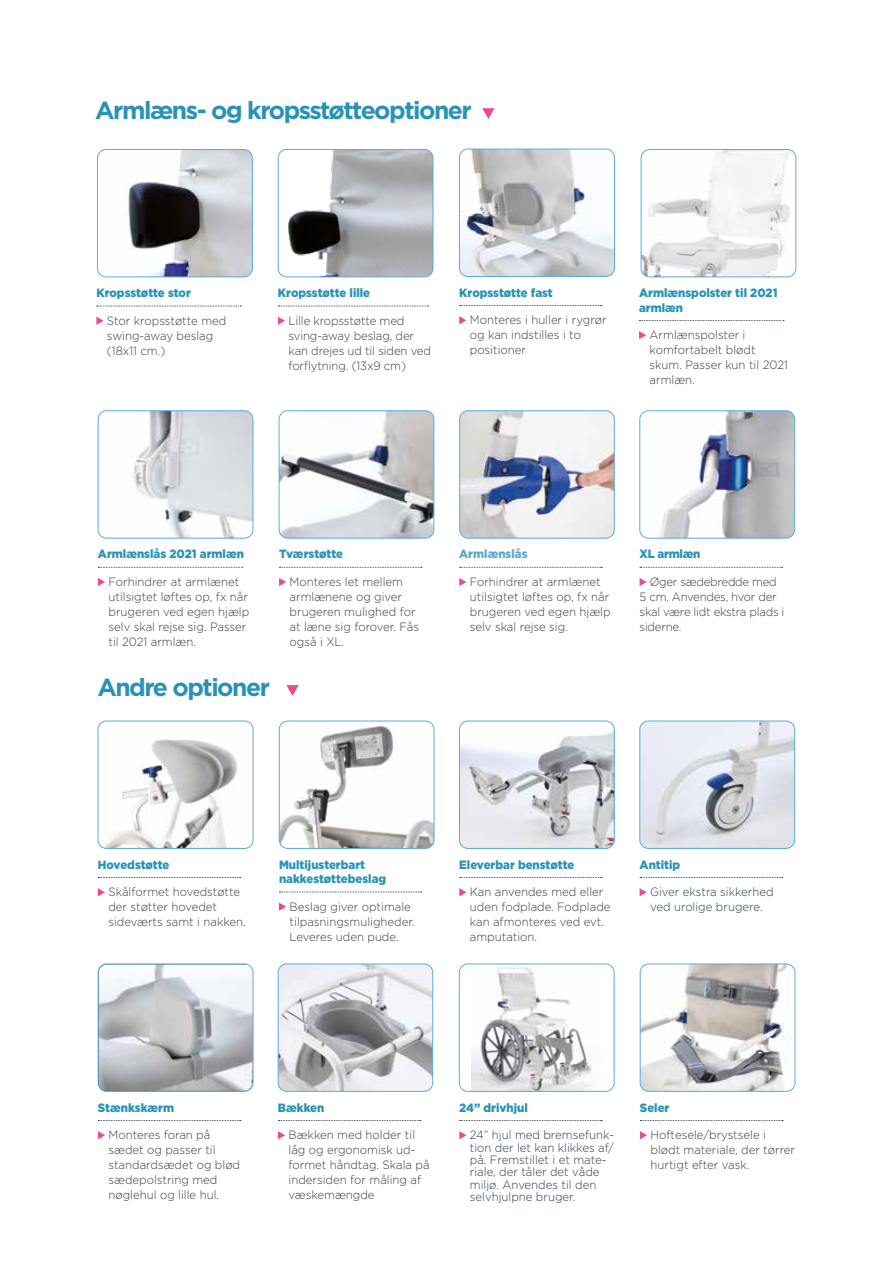
<style>
.page{position:relative;width:893px;height:1263px;background:#fff}
.page>*{position:absolute;margin:0;border:0;box-sizing:border-box;transform-origin:0 0}
.t1{font:700 24.6px "Gotham";letter-spacing:-.06em;color:#2993b7}
.t2{font:300 12px/15px "Gotham";color:#3c3c3b;scale:.95 1}
.t3{font:900 12px/14.4px "Gotham";color:#2993b7;scale:.95 1}
.t4{font:300 12px/12.3px "Gotham";color:#2b3d4f;scale:.95 1}
.t5{font:300 12px/15px "Gotham";letter-spacing:-.02em;color:#3c3c3b;scale:.95 1}
.t6{font:900 12px "Gotham";color:#62a7c7;scale:.95 1}
.t7{font:900 12px "Gotham";letter-spacing:-.02em;color:#2993b7;scale:.95 1}
</style>
<div class="page">
<img style="left:459px;top:149px;width:155px;height:127px">
<div style="left:459px;top:149px;width:156px;height:128px;border:1px solid #5dabdf;border-radius:9px"></div>
<img style="left:279px;top:411px;width:155px;height:127px">
<div style="left:279px;top:410px;width:155px;height:128px;border:1px solid #5dabdf;border-radius:9px"></div>
<img style="left:279px;top:721px;width:155px;height:127px">
<div style="left:279px;top:721px;width:155px;height:128px;border:1px solid #5dabdf;border-radius:9px"></div>
<img style="left:640px;top:964px;width:155px;height:127px">
<div style="left:640px;top:964px;width:155px;height:127px;border:1px solid #5dabdf;border-radius:9px"></div>
<svg style="left:98px;top:964px;width:155px;height:127px"></svg>
<div style="left:98px;top:964px;width:155px;height:127px;border:1px solid #5dabdf;border-radius:9px"></div>
<img style="left:278px;top:964px;width:155px;height:127px">
<div style="left:278px;top:964px;width:155px;height:127px;border:1px solid #5dabdf;border-radius:9px"></div>
<svg style="left:460px;top:305px;width:142px;height:1px"></svg>
<svg style="left:459px;top:316px;width:7px;height:8px"></svg>
<svg style="left:279px;top:567px;width:143px;height:1px"></svg>
<svg style="left:279px;top:578px;width:7px;height:8px"></svg>
<svg style="left:279px;top:891px;width:143px;height:1px"></svg>
<svg style="left:279px;top:902px;width:7px;height:9px"></svg>
<svg style="left:640px;top:1120px;width:143px;height:1px"></svg>
<svg style="left:640px;top:1131px;width:7px;height:8px"></svg>
<svg style="left:98px;top:1120px;width:143px;height:1px"></svg>
<svg style="left:98px;top:1131px;width:7px;height:8px"></svg>
<img style="left:471px;top:967px;width:121px;height:122px">
<div style="left:459px;top:964px;width:155px;height:127px;border:1px solid #5dabdf;border-radius:9px"></div>
<svg style="left:460px;top:1120px;width:142px;height:1px"></svg>
<svg style="left:459px;top:1131px;width:7px;height:8px"></svg>
<svg style="left:278px;top:1120px;width:143px;height:1px"></svg>
<svg style="left:278px;top:1131px;width:7px;height:8px"></svg>
<svg style="left:286px;top:685px;width:13px;height:11px"></svg>
<img style="left:640px;top:411px;width:155px;height:127px">
<div style="left:640px;top:410px;width:155px;height:128px;border:1px solid #5dabdf;border-radius:9px"></div>
<img style="left:460px;top:411px;width:154px;height:127px">
<div style="left:459px;top:410px;width:155px;height:128px;border:1px solid #5dabdf;border-radius:9px"></div>
<svg style="left:640px;top:567px;width:143px;height:1px"></svg>
<svg style="left:640px;top:578px;width:7px;height:8px"></svg>
<svg style="left:460px;top:567px;width:142px;height:1px"></svg>
<svg style="left:459px;top:578px;width:7px;height:8px"></svg>
<img style="left:98px;top:721px;width:155px;height:127px">
<div style="left:98px;top:721px;width:155px;height:128px;border:1px solid #5dabdf;border-radius:9px"></div>
<img style="left:640px;top:721px;width:155px;height:127px">
<div style="left:640px;top:721px;width:155px;height:128px;border:1px solid #5dabdf;border-radius:9px"></div>
<svg style="left:98px;top:877px;width:143px;height:1px"></svg>
<svg style="left:98px;top:888px;width:7px;height:8px"></svg>
<svg style="left:640px;top:877px;width:143px;height:1px"></svg>
<svg style="left:640px;top:888px;width:7px;height:8px"></svg>
<img style="left:459px;top:721px;width:155px;height:127px">
<div style="left:459px;top:721px;width:155px;height:128px;border:1px solid #5dabdf;border-radius:9px"></div>
<svg style="left:460px;top:877px;width:142px;height:1px"></svg>
<svg style="left:459px;top:888px;width:7px;height:8px"></svg>
<img style="left:278px;top:149px;width:155px;height:128px">
<div style="left:278px;top:149px;width:155px;height:128px;border:1px solid #5dabdf;border-radius:9px"></div>
<svg style="left:278px;top:306px;width:150px;height:1px"></svg>
<svg style="left:278px;top:317px;width:7px;height:8px"></svg>
<img style="left:98px;top:149px;width:154px;height:128px">
<div style="left:97px;top:149px;width:156px;height:128px;border:1px solid #5dabdf;border-radius:9px"></div>
<svg style="left:97px;top:306px;width:144px;height:1px"></svg>
<svg style="left:96px;top:317px;width:8px;height:8px"></svg>
<svg style="left:639px;top:320px;width:145px;height:1px"></svg>
<svg style="left:639px;top:331px;width:7px;height:8px"></svg>
<img style="left:98px;top:411px;width:155px;height:127px">
<div style="left:98px;top:410px;width:155px;height:128px;border:1px solid #5dabdf;border-radius:9px"></div>
<svg style="left:98px;top:567px;width:145px;height:1px"></svg>
<svg style="left:98px;top:578px;width:7px;height:8px"></svg>
<img style="left:641px;top:149px;width:155px;height:128px">
<div style="left:641px;top:149px;width:155px;height:128px;border:1px solid #5dabdf;border-radius:9px"></div>
<svg style="left:482px;top:108px;width:13px;height:11px"></svg>
<h1 class="t1" style="left:95px;top:94px;width:378px">Armlæns- og kropsstøtteoptioner</h1>
<p class="t3" style="left:96px;top:286px;width:101px">Kropsstøtte stor</p>
<p class="t2" style="left:107px;top:313px;width:127px">Stor kropsstøtte med swing-away beslag (18x11 cm.)</p>
<p class="t3" style="left:278px;top:286px;width:99px">Kropsstøtte lille</p>
<p class="t2" style="left:289px;top:313px;width:151px">Lille kropsstøtte med sving-away beslag, der kan drejes ud til siden ved forflytning. (13x9 cm)</p>
<p class="t3" style="left:459px;top:285px;width:100px">Kropsstøtte fast</p>
<p class="t2" style="left:470px;top:313px;width:146px">Monteres i huller i rygrør og kan indstilles i to positioner</p>
<p class="t3" style="left:639px;top:286px;width:147px">Armlænspolster til 2021 armlæn</p>
<p class="t2" style="left:650px;top:328px;width:147px">Armlænspolster i komfortabelt blødt skum. Passer kun til 2021 armlæn.</p>
<p class="t3" style="left:98px;top:547px;width:155px">Armlænslås 2021 armlæn</p>
<p class="t2" style="left:109px;top:574px;width:150px">Forhindrer at armlænet utilsigtet løftes op, fx når brugeren ved egen hjælp selv skal rejse sig. Passer til 2021 armlæn.</p>
<p class="t3" style="left:279px;top:547px;width:69px">Tværstøtte</p>
<p class="t2" style="left:290px;top:574px;width:138px">Monteres let mellem armlænene og giver brugeren mulighed for at læne sig forover. Fås også i XL.</p>
<h1 class="t1" style="left:97px;top:671px;width:174px">Andre optioner</h1>
<p class="t6" style="left:459px;top:546px;width:73px">Armlænslås</p>
<p class="t2" style="left:470px;top:574px;width:150px">Forhindrer at armlænet utilsigtet løftes op, fx når brugeren ved egen hjælp selv skal rejse sig.</p>
<p class="t7" style="left:640px;top:546px;width:66px">XL armlæn</p>
<p class="t5" style="left:640px;top:574px;width:154px;text-indent:10px">Øger sædebredde med<br>5 cm. Anvendes, hvor der skal være lidt ekstra plads i siderne.</p>
<p class="t3" style="left:98px;top:857px;width:77px">Hovedstøtte</p>
<p class="t2" style="left:108px;top:885px;width:146px">Skålformet hovedstøtte der støtter hovedet sideværts samt i nakken.</p>
<p class="t3" style="left:279px;top:857px;width:114px">Multijusterbart nakkestøttebeslag</p>
<p class="t2" style="left:290px;top:899px;width:133px">Beslag giver optimale tilpasningsmuligheder.<br>Leveres uden pude.</p>
<p class="t3" style="left:459px;top:857px;width:123px">Eleverbar benstøtte</p>
<p class="t2" style="left:470px;top:885px;width:150px">Kan anvendes med eller uden fodplade. Fodplade kan afmonteres ved evt. amputation.</p>
<p class="t3" style="left:640px;top:857px;width:44px">Antitip</p>
<p class="t4" style="left:650px;top:885px;width:131px;line-height:15px">Giver ekstra sikkerhed ved urolige brugere.</p>
<p class="t3" style="left:98px;top:1100px;width:82px">Stænkskærm</p>
<p class="t2" style="left:109px;top:1128px;width:140px">Monteres foran på sædet og passer til standardsædet og blød sædepolstring med nøglehul og lille hul.</p>
<p class="t3" style="left:278px;top:1100px;width:50px">Bækken</p>
<p class="t2" style="left:289px;top:1128px;width:150px">Bækken med holder til låg og ergonomisk ud&shy;formet håndtag. Skala på indersiden for måling af væskemængde</p>
<p class="t3" style="left:459px;top:1100px;width:74px">24” drivhjul</p>
<p class="t4" style="left:470px;top:1129px;width:153px">24” hjul med bremsefunk&shy;tion der let kan klikkes af/ på. Fremstillet i et mate&shy;riale, der tåler det våde miljø. Anvendes til den selvhjulpne bruger.</p>
<p class="t3" style="left:640px;top:1100px;width:33px">Seler</p>
<p class="t2" style="left:650px;top:1128px;width:154px">Hoftesele/brystsele i blødt materiale, der tørrer hurtigt efter vask.</p>
</div>
